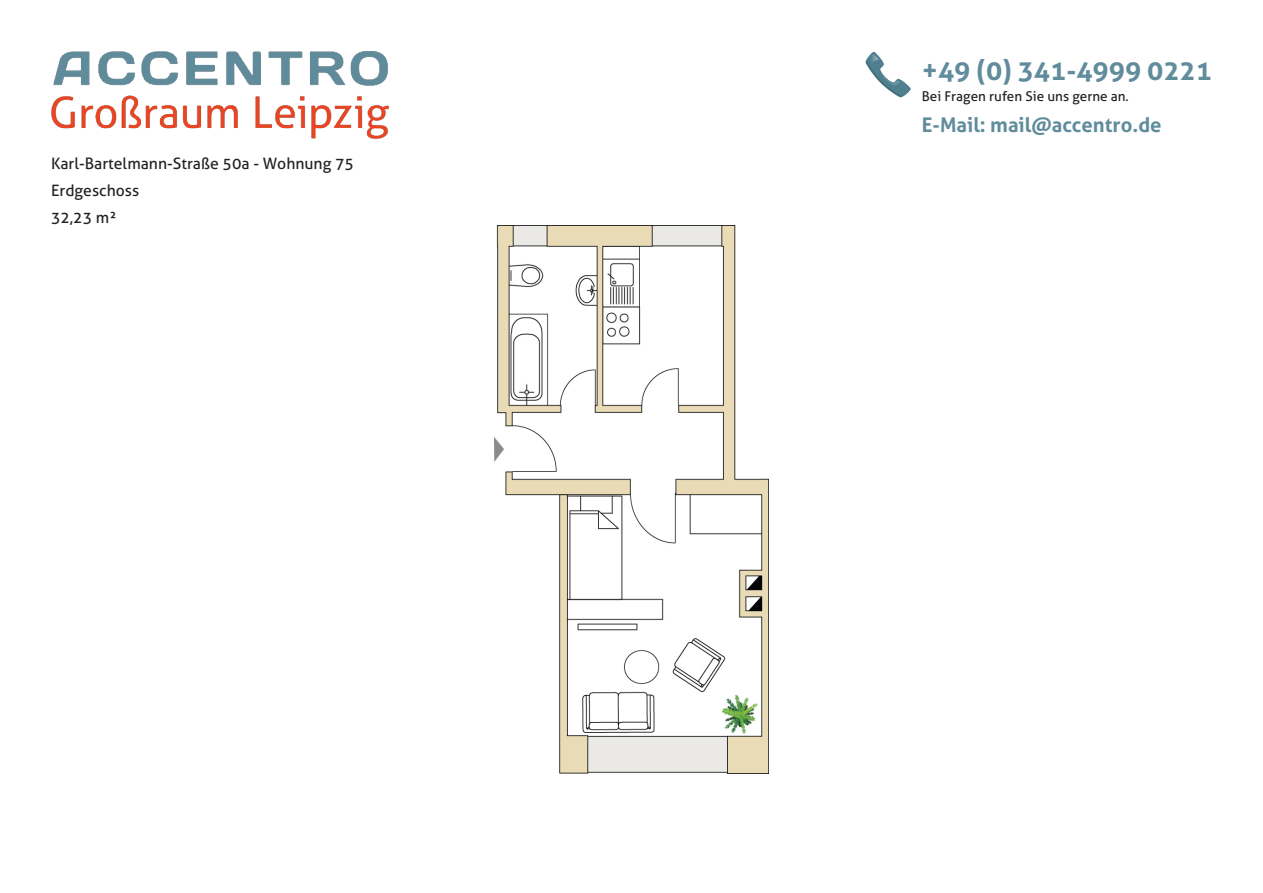
<style>
.page{position:relative;width:1263px;height:893px;background:#fff}
.page>*{position:absolute;margin:0;border:0;box-sizing:border-box;transform-origin:0 0}
.t1{font:700 27px "Aller";color:#608c9c}
.t2{font:700 20.25px "Aller";color:#608c9c}
.t3{font:15.75px/27.3px "Aller";color:#222}
.t4{font:13.5px "Aller";color:#222}
</style>
<div class="page">
<img style="left:51px;top:51px;width:338px;height:88px">
<img style="left:865px;top:51px;width:45px;height:47px">
<img style="left:494px;top:225px;width:275px;height:549px">
<p class="t3" style="left:51px;top:150px;width:304px">Karl-Bartelmann-Straße 50a - Wohnung 75<br>Erdgeschoss<br>32,23 m²</p>
<h1 class="t1" style="left:922px;top:54px;width:292px">+49 (0) 341-4999 0221</h1>
<p class="t4" style="left:922px;top:88px;width:209px">Bei Fragen rufen Sie uns gerne an.</p>
<p class="t2" style="left:922px;top:112px;width:241px">E-Mail: mail@accentro.de</p>
</div>
